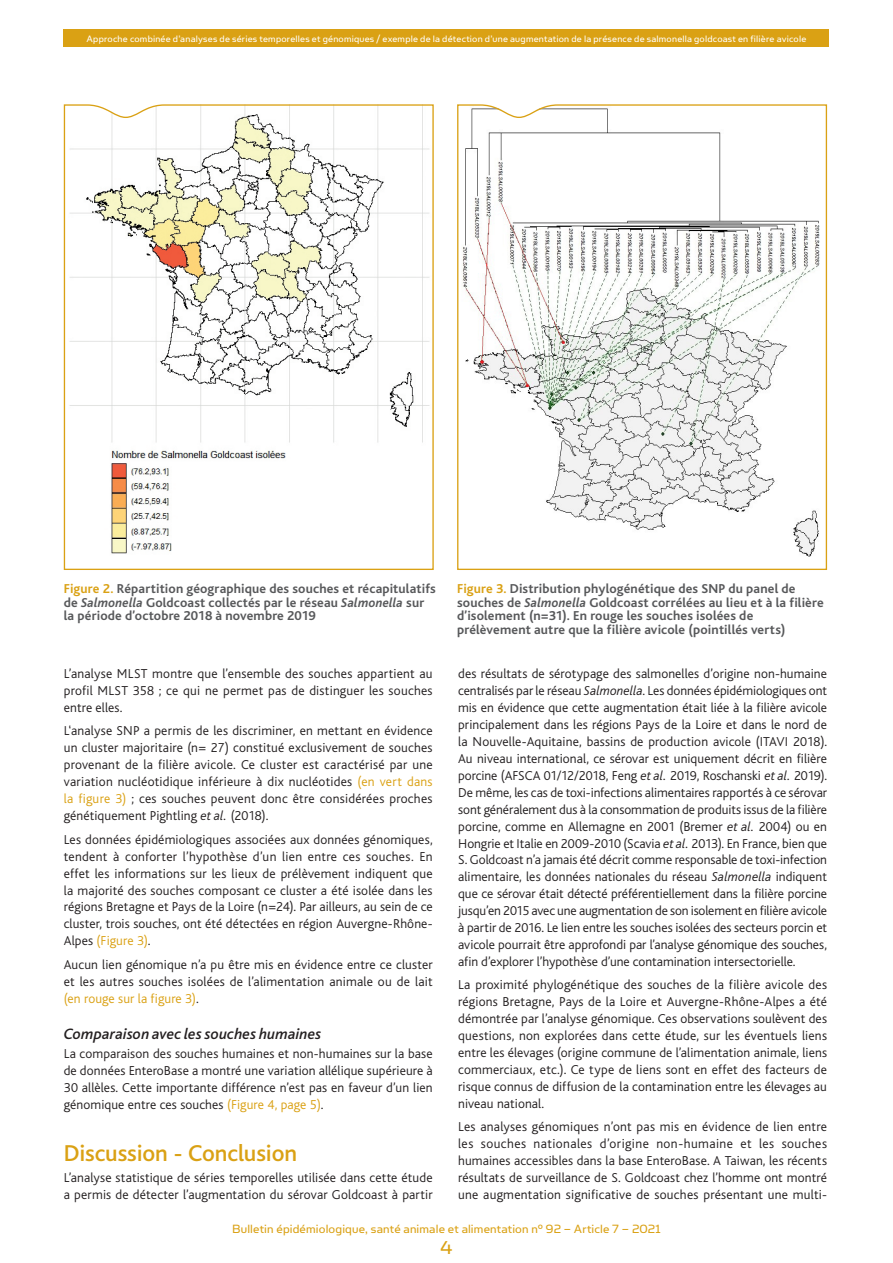
<style>
.page{position:relative;width:893px;height:1263px;background:#fff}
.page>*{position:absolute;margin:0;border:0;box-sizing:border-box;transform-origin:0 0}
.ST1{font:500 24px "Bliss";letter-spacing:-.005em;color:#daa114}
.t1{font:21px "Simian Text Orangutan";color:#daa114}
.ST2{font:italic 500 15.75px "Bliss";letter-spacing:.005em;color:#231f20}
.TEXTE_COURANT{font:300 13.5px/17px "Bliss";letter-spacing:.01em;color:#231f20;text-align:justify}
.Titre_tablo-Fig_FR{font:700 13.5px/13.5px "Bliss";letter-spacing:.01em;color:#57585a}
.t2{font:13.5px "Simian Text Orangutan";letter-spacing:.01em;color:#daa114}
.t3{font:10.5px "Simian Text Orangutan";letter-spacing:.02em;color:#fff}
.s1{color:#daa114}
.s2{font-style:italic}
</style>
<div class="page">
<div style="left:64px;top:30px;width:765px;height:17px;background:#daa114"></div>
<svg style="left:63px;top:104px;width:371px;height:466px"></svg>
<svg style="left:457px;top:104px;width:371px;height:466px"></svg>
<p class="t3" style="left:87px;top:33px;width:721px">Approche combinée d’analyses de séries temporelles et génomiques / exemple de la détection d’une augmentation de la présence de salmonella goldcoast en filière avicole</p>
<p class="Titre_tablo-Fig_FR" style="left:64px;top:582px;width:373px"><span class="s1">Figure 2.</span> Répartition géographique des souches et récapitulatifs de <span class="s2">Salmonella</span> Goldcoast collectés par le réseau <span class="s2">Salmonella</span> sur la période d’octobre 2018 à novembre 2019</p>
<p class="Titre_tablo-Fig_FR" style="left:457px;top:582px;width:368px"><span class="s1">Figure 3.</span> Distribution phylogénétique des SNP du panel de souches de <span class="s2">Salmonella</span> Goldcoast corrélées au lieu et à la filière d’isolement (n=31). En rouge les souches isolées de prélèvement autre que la filière avicole (pointillés verts)</p>
<p class="TEXTE_COURANT" style="left:64px;top:665px;width:370px">L’analyse MLST montre que l’ensemble des souches appartient au profil MLST 358 ; ce qui ne permet pas de distinguer les souches entre elles.</p>
<p class="TEXTE_COURANT" style="left:64px;top:723px;width:370px">L‘analyse SNP a permis de les discriminer, en mettant en évidence un cluster majoritaire (n= 27) constitué exclusivement de souches provenant de la filière avicole. Ce cluster est caractérisé par une variation nucléotidique inférieure à dix nucléotides <span class="s1">(en vert dans la figure 3)</span> ; ces souches peuvent donc être considérées proches génétiquement Pightling <span class="s2">et al.</span> (2018).</p>
<p class="TEXTE_COURANT" style="left:64px;top:831px;width:370px">Les données épidémiologiques associées aux données génomiques, tendent à conforter l’hypothèse d’un lien entre ces souches. En effet les informations sur les lieux de prélèvement indiquent que la majorité des souches composant ce cluster a été isolée dans les régions Bretagne et Pays de la Loire (n=24). Par ailleurs, au sein de ce cluster, trois souches, ont été détectées en région Auvergne-Rhône-Alpes <span class="s1">(Figure 3)</span>.</p>
<p class="TEXTE_COURANT" style="left:64px;top:956px;width:370px">Aucun lien génomique n’a pu être mis en évidence entre ce cluster et les autres souches isolées de l’alimentation animale ou de lait <span class="s1">(en rouge sur la figure 3)</span>.</p>
<p class="ST2" style="left:64px;top:1025px;width:259px">Comparaison avec les souches humaines</p>
<p class="TEXTE_COURANT" style="left:64px;top:1045px;width:370px">La comparaison des souches humaines et non-humaines sur la base de données EnteroBase a montré une variation allélique supérieure à 30 allèles. Cette importante différence n’est pas en faveur d’un lien génomique entre ces souches <span class="s1">(Figure 4, page 5)</span>.</p>
<p class="ST1" style="left:64px;top:1140px;width:235px">Discussion - Conclusion</p>
<p class="TEXTE_COURANT" style="left:64px;top:1169px;width:370px">L’analyse statistique de séries temporelles utilisée dans cette étude a permis de détecter l’augmentation du sérovar Goldcoast à partir</p>
<p class="TEXTE_COURANT" style="left:458px;top:665px;width:370px">des résultats de sérotypage des salmonelles d’origine non-humaine centralisés par le réseau <span class="s2">Salmonella</span>. Les données épidémiologiques ont mis en évidence que cette augmentation était liée à la filière avicole principalement dans les régions Pays de la Loire et dans le nord de la Nouvelle-Aquitaine, bassins de production avicole (ITAVI 2018).<br>Au niveau international, ce sérovar est uniquement décrit en filière porcine (AFSCA 01/12/2018, Feng <span class="s2">et al.</span> 2019, Roschanski <span class="s2">et al.</span> 2019).<br>De même, les cas de toxi-infections alimentaires rapportés à ce sérovar sont généralement dus à la consommation de produits issus de la filière porcine, comme en Allemagne en 2001 (Bremer <span class="s2">et al.</span> 2004) ou en Hongrie et Italie en 2009-2010 (Scavia <span class="s2">et al.</span> 2013). En France, bien que S. Goldcoast n’a jamais été décrit comme responsable de toxi-infection alimentaire, les données nationales du réseau <span class="s2">Salmonella</span> indiquent que ce sérovar était détecté préférentiellement dans la filière porcine jusqu’en 2015 avec une augmentation de son isolement en filière avicole à partir de 2016. Le lien entre les souches isolées des secteurs porcin et avicole pourrait être approfondi par l’analyse génomique des souches, afin d’explorer l’hypothèse d’une contamination intersectorielle.</p>
<p class="TEXTE_COURANT" style="left:458px;top:977px;width:370px">La proximité phylogénétique des souches de la filière avicole des régions Bretagne, Pays de la Loire et Auvergne-Rhône-Alpes a été démontrée par l’analyse génomique. Ces observations soulèvent des questions, non explorées dans cette étude, sur les éventuels liens entre les élevages (origine commune de l’alimentation animale, liens commerciaux, etc.). Ce type de liens sont en effet des facteurs de risque connus de diffusion de la contamination entre les élevages au niveau national.</p>
<p class="TEXTE_COURANT" style="left:458px;top:1119px;width:370px">Les analyses génomiques n’ont pas mis en évidence de lien entre les souches nationales d’origine non-humaine et les souches humaines accessibles dans la base EnteroBase. A Taiwan, les récents résultats de surveillance de S. Goldcoast chez l’homme ont montré une augmentation significative de souches présentant une multi-</p>
<p class="t2" style="left:232px;top:1221px;width:430px">Bulletin épidémiologique, santé animale et alimentation n° 92 – Article 7 – 2021</p>
<h2 class="t1" style="left:440px;top:1236px;width:14px">4</h2>
</div>
